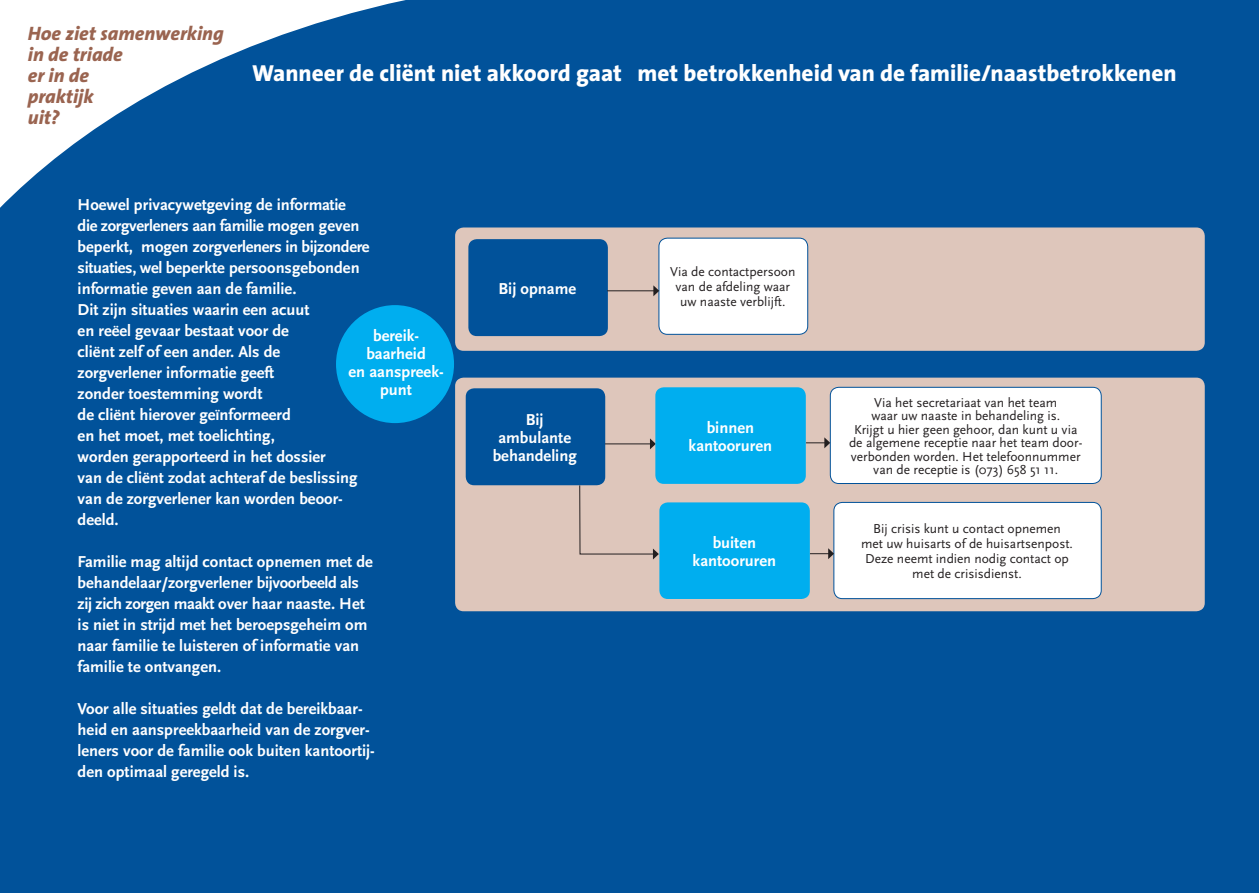
<style>
.page{position:relative;width:1259px;height:893px;background:#01529a}
.page>*{position:absolute;margin:0;border:0;box-sizing:border-box;transform-origin:0 0}
.kop{font:800 23.25px "The Sans";color:#fff}
.kop-2{font:italic 800 19.5px "The Sans";color:#9a6450}
.t1{font:700 16.5px/21px "Scala Sans";color:#fff}
.t2{font:13.5px "Scala Sans";color:#231f20}
</style>
<div class="page">
<div style="left:455px;top:378px;width:749px;height:233px;background:#dec6bb;border-radius:9px"></div>
<div style="left:455px;top:227px;width:749px;height:124px;background:#dec6bb;border-radius:9px"></div>
<svg style="left:0;top:0;width:948px;height:328px;fill:#01529a"></svg>
<div style="left:466px;top:388px;width:139px;height:97px;background:#01529a;border-radius:9px"></div>
<div style="left:830px;top:387px;width:271px;height:96px;background:#fff;border-radius:9px"></div>
<div style="left:830px;top:387px;width:271px;height:97px;border:1px solid #01529a;border-radius:9px"></div>
<div style="left:834px;top:502px;width:267px;height:97px;background:#fff;border-radius:9px"></div>
<div style="left:833px;top:502px;width:268px;height:97px;border:1px solid #01529a;border-radius:9px"></div>
<div style="left:468px;top:239px;width:140px;height:97px;background:#01529a;border-radius:9px"></div>
<div style="left:659px;top:238px;width:148px;height:96px;background:#fff;border-radius:9px"></div>
<div style="left:658px;top:238px;width:150px;height:97px;border:1px solid #01529a;border-radius:9px"></div>
<div style="left:336px;top:305px;width:118px;height:118px;background:#00aeef;border-radius:50%"></div>
<hr style="left:607px;top:290px;width:47px;height:1px;background:#231f20">
<svg style="left:653px;top:285px;width:6px;height:11px"></svg>
<hr style="left:605px;top:443px;width:46px;height:1px;background:#231f20">
<svg style="left:650px;top:438px;width:5px;height:11px"></svg>
<svg style="left:806px;top:437px;width:24px;height:11px"></svg>
<svg style="left:810px;top:548px;width:24px;height:11px"></svg>
<svg style="left:579px;top:485px;width:80px;height:74px"></svg>
<div style="left:655px;top:387px;width:151px;height:97px;background:#00aeef;border-radius:9px"></div>
<div style="left:659px;top:502px;width:151px;height:97px;background:#00aeef;border-radius:9px"></div>
<p class="kop-2" style="left:28px;top:21px;width:197px">Hoe ziet samenwerking</p>
<p class="kop-2" style="left:28px;top:42px;width:96px">in de triade</p>
<p class="kop-2" style="left:28px;top:63px;width:63px">er in de</p>
<p class="kop-2" style="left:28px;top:84px;width:67px">praktijk</p>
<p class="kop-2" style="left:28px;top:105px;width:33px">uit?</p>
<p class="kop" style="left:252px;top:59px;width:926px">Wanneer de cliënt niet akkoord gaat met betrokkenheid van de familie/naastbetrokkenen</p>
<p class="t1" style="left:78px;top:194px;width:293px">Hoewel privacywetgeving de informatie die zorgverleners aan familie mogen geven beperkt, mogen zorgverleners in bijzondere situaties, wel beperkte persoonsgebonden informatie geven aan de familie.</p>
<p class="t1" style="left:78px;top:299px;width:234px">Dit zijn situaties waarin een acuut</p>
<p class="t1" style="left:78px;top:320px;width:213px">en reëel gevaar bestaat voor de</p>
<p class="t1" style="left:78px;top:341px;width:204px">cliënt zelf of een ander. Als de</p>
<p class="t1" style="left:78px;top:362px;width:198px">zorgverlener informatie geeft</p>
<p class="t1" style="left:78px;top:383px;width:186px">zonder toestemming wordt</p>
<p class="t1" style="left:78px;top:404px;width:215px">de cliënt hierover geïnformeerd</p>
<p class="t1" style="left:78px;top:425px;width:199px">en het moet, met toelichting,</p>
<p class="t1" style="left:78px;top:446px;width:250px">worden gerapporteerd in het dossier</p>
<p class="t1" style="left:78px;top:467px;width:281px">van de cliënt zodat achteraf de beslissing van de zorgverlener kan worden beoor&shy;deeld.</p>
<p class="t1" style="left:78px;top:551px;width:297px">Familie mag altijd contact opnemen met de behandelaar/zorgverlener bijvoorbeeld als zij zich zorgen maakt over haar naaste. Het is niet in strijd met het beroepsgeheim om naar familie te luisteren of informatie van familie te ontvangen.</p>
<p class="t1" style="left:78px;top:698px;width:299px">Voor alle situaties geldt dat de bereikbaar&shy;heid en aanspreekbaarheid van de zorgver&shy;leners voor de familie ook buiten kantoortij&shy;den optimaal geregeld is.</p>
<p class="t1" style="left:373px;top:325px;width:47px">bereik-</p>
<p class="t1" style="left:366px;top:343px;width:61px">baarheid</p>
<p class="t1" style="left:348px;top:361px;width:97px">en aanspreek-</p>
<p class="t1" style="left:380px;top:379px;width:33px">punt</p>
<p class="t1" style="left:498px;top:278px;width:79px">Bij opname</p>
<p class="t1" style="left:526px;top:409px;width:19px">Bij</p>
<p class="t1" style="left:498px;top:427px;width:74px">ambulante</p>
<p class="t1" style="left:493px;top:445px;width:85px">behandeling</p>
<p class="t2" style="left:670px;top:264px;width:127px">Via de contactpersoon</p>
<p class="t2" style="left:675px;top:279px;width:116px">van de afdeling waar</p>
<p class="t2" style="left:680px;top:294px;width:107px">uw naaste verblijft.</p>
<p class="t1" style="left:706px;top:417px;width:49px">binnen</p>
<p class="t1" style="left:688px;top:435px;width:85px">kantooruren</p>
<p class="t1" style="left:712px;top:532px;width:45px">buiten</p>
<p class="t1" style="left:692px;top:550px;width:85px">kantooruren</p>
<p class="t2" style="left:874px;top:394px;width:184px">Via het secretariaat van het team</p>
<p class="t2" style="left:871px;top:408px;width:190px">waar uw naaste in behandeling is.</p>
<p class="t2" style="left:854px;top:421px;width:225px">Krijgt u hier geen gehoor, dan kunt u via</p>
<p class="t2" style="left:849px;top:435px;width:235px">de algemene receptie naar het team door-</p>
<p class="t2" style="left:851px;top:448px;width:231px">verbonden worden. Het telefoonnummer</p>
<p class="t2" style="left:873px;top:462px;width:186px">van de receptie is (073) 658 51 11.</p>
<p class="t2" style="left:873px;top:520px;width:189px">Bij crisis kunt u contact opnemen</p>
<p class="t2" style="left:861px;top:535px;width:213px">met uw huisarts of de huisartsenpost.</p>
<p class="t2" style="left:865px;top:550px;width:205px">Deze neemt indien nodig contact op</p>
<p class="t2" style="left:912px;top:565px;width:111px">met de crisisdienst.</p>
</div>
